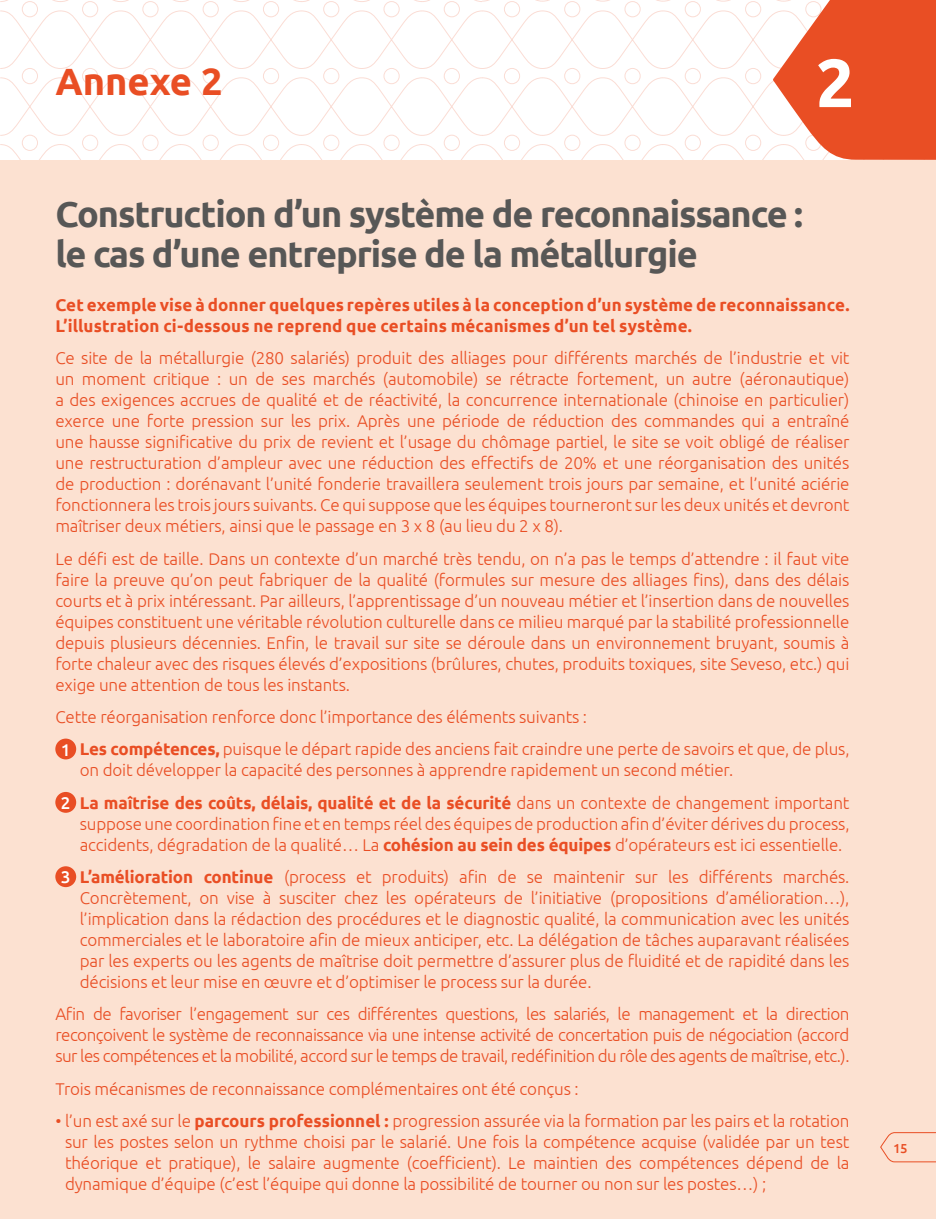
<style>
.page{position:relative;width:936px;height:1219px;background:#fff}
.page>*{position:absolute;margin:0;border:0;box-sizing:border-box;transform-origin:0 0}
.t1{font:700 68px "Ubuntu";color:#fff}
.t2{font:700 38px "Ubuntu";color:#e94e24}
.t3{font:700 36px/40px "Ubuntu";letter-spacing:-.03em;color:#575756}
.t4{font:300 17px/21px "Ubuntu";letter-spacing:-.01em;color:#e94e24;text-align:justify}
.t5{font:700 17px/21px "Ubuntu";letter-spacing:.005em;color:#e94e24}
.t6{font:500 13px "Ubuntu";color:#e94e24}
.s1{font-weight:500;color:#fff}
.s2{font-weight:700}
</style>
<div class="page">
<div style="left:0;top:160px;width:935px;height:1059px;background:#fce1d1"></div>
<svg style="left:880px;top:1132px;width:55px;height:31px"></svg>
<svg style="left:0;top:0;width:935px;height:160px"></svg>
<div style="left:55px;top:739px;width:21px;height:20px;background:#e94e24;border-radius:50%"></div>
<div style="left:55px;top:792px;width:21px;height:21px;background:#e94e24;border-radius:50%"></div>
<div style="left:55px;top:866px;width:21px;height:21px;background:#e94e24;border-radius:50%"></div>
<h2 class="t2" style="left:55px;top:58px;width:169px">Annexe 2</h2>
<h1 class="t1" style="left:815px;top:42px;width:40px">2</h1>
<h3 class="t3" style="left:55px;top:194px;width:749px">Construction d’un système de reconnaissance : le cas d’une entreprise de la métallurgie</h3>
<p class="t5" style="left:55px;top:294px;width:795px">Cet exemple vise à donner quelques repères utiles à la conception d’un système de reconnaissance.<br>L’illustration ci-dessous ne reprend que certains mécanismes d’un tel système.</p>
<p class="t4" style="left:55px;top:347px;width:795px">Ce site de la métallurgie (280 salariés) produit des alliages pour différents marchés de l’industrie et vit un moment critique : un de ses marchés (automobile) se rétracte fortement, un autre (aéronautique) a des exigences accrues de qualité et de réactivité, la concurrence internationale (chinoise en particulier) exerce une forte pression sur les prix. Après une période de réduction des commandes qui a entraîné une hausse significative du prix de revient et l’usage du chômage partiel, le site se voit obligé de réaliser une restructuration d’ampleur avec une réduction des effectifs de 20% et une réorganisation des unités de production : dorénavant l’unité fonderie travaillera seulement trois jours par semaine, et l’unité aciérie fonctionnera les trois jours suivants. Ce qui suppose que les équipes tourneront sur les deux unités et devront maîtriser deux métiers, ainsi que le passage en 3 x 8 (au lieu du 2 x 8).</p>
<p class="t4" style="left:55px;top:548px;width:795px">Le défi est de taille. Dans un contexte d’un marché très tendu, on n’a pas le temps d’attendre : il faut vite faire la preuve qu’on peut fabriquer de la qualité (formules sur mesure des alliages fins), dans des délais courts et à prix intéressant. Par ailleurs, l’apprentissage d’un nouveau métier et l’insertion dans de nouvelles équipes constituent une véritable révolution culturelle dans ce milieu marqué par la stabilité professionnelle depuis plusieurs décennies. Enfin, le travail sur site se déroule dans un environnement bruyant, soumis à forte chaleur avec des risques élevés d’expositions (brûlures, chutes, produits toxiques, site Seveso, etc.) qui exige une attention de tous les instants.</p>
<p class="t4" style="left:61px;top:700px;width:790px;line-height:32.4px;text-indent:-6px">Cette réorganisation renforce donc l’importance des éléments suivants :<br><span class="s1">1</span> <span class="s2">Les compétences,</span> puisque le départ rapide des anciens fait craindre une perte de savoirs et que, de plus,</p>
<p class="t4" style="left:61px;top:754px;width:790px;line-height:32.4px;text-indent:19px">on doit développer la capacité des personnes à apprendre rapidement un second métier.<br><span class="s1">2</span> <span class="s2">La maîtrise des coûts, délais, qualité et de la sécurité</span> dans un contexte de changement important</p>
<p class="t4" style="left:80px;top:813px;width:771px">suppose une coordination fine et en temps réel des équipes de production afin d’éviter dérives du process, accidents, dégradation de la qualité… La <span class="s2">cohésion au sein des équipes</span> d’opérateurs est ici essentielle.</p>
<p class="t4" style="left:80px;top:866px;width:771px;text-indent:-19px"><span class="s1">3</span> <span class="s2">L’amélioration continue</span> (process et produits) afin de se maintenir sur les différents marchés.<br>Concrètement, on vise à susciter chez les opérateurs de l’initiative (propositions d’amélioration…), l’implication dans la rédaction des procédures et le diagnostic qualité, la communication avec les unités commerciales et le laboratoire afin de mieux anticiper, etc. La délégation de tâches auparavant réalisées par les experts ou les agents de maîtrise doit permettre d’assurer plus de fluidité et de rapidité dans les décisions et leur mise en œuvre et d’optimiser le process sur la durée.</p>
<p class="t4" style="left:55px;top:1003px;width:795px">Afin de favoriser l’engagement sur ces différentes questions, les salariés, le management et la direction reconçoivent le système de reconnaissance via une intense activité de concertation puis de négociation (accord sur les compétences et la mobilité, accord sur le temps de travail, redéfinition du rôle des agents de maîtrise, etc.).</p>
<p class="t4" style="left:55px;top:1078px;width:525px">Trois mécanismes de reconnaissance complémentaires ont été conçus :</p>
<p class="t4" style="left:65px;top:1110px;width:786px;text-indent:-10px">• l’un est axé sur le <span class="s2">parcours professionnel :</span> progression assurée via la formation par les pairs et la rotation sur les postes selon un rythme choisi par le salarié. Une fois la compétence acquise (validée par un test théorique et pratique), le salaire augmente (coefficient). Le maintien des compétences dépend de la dynamique d’équipe (c’est l’équipe qui donne la possibilité de tourner ou non sur les postes…) ;</p>
<p class="t6" style="left:893px;top:1140px;width:16px">15</p>
</div>
